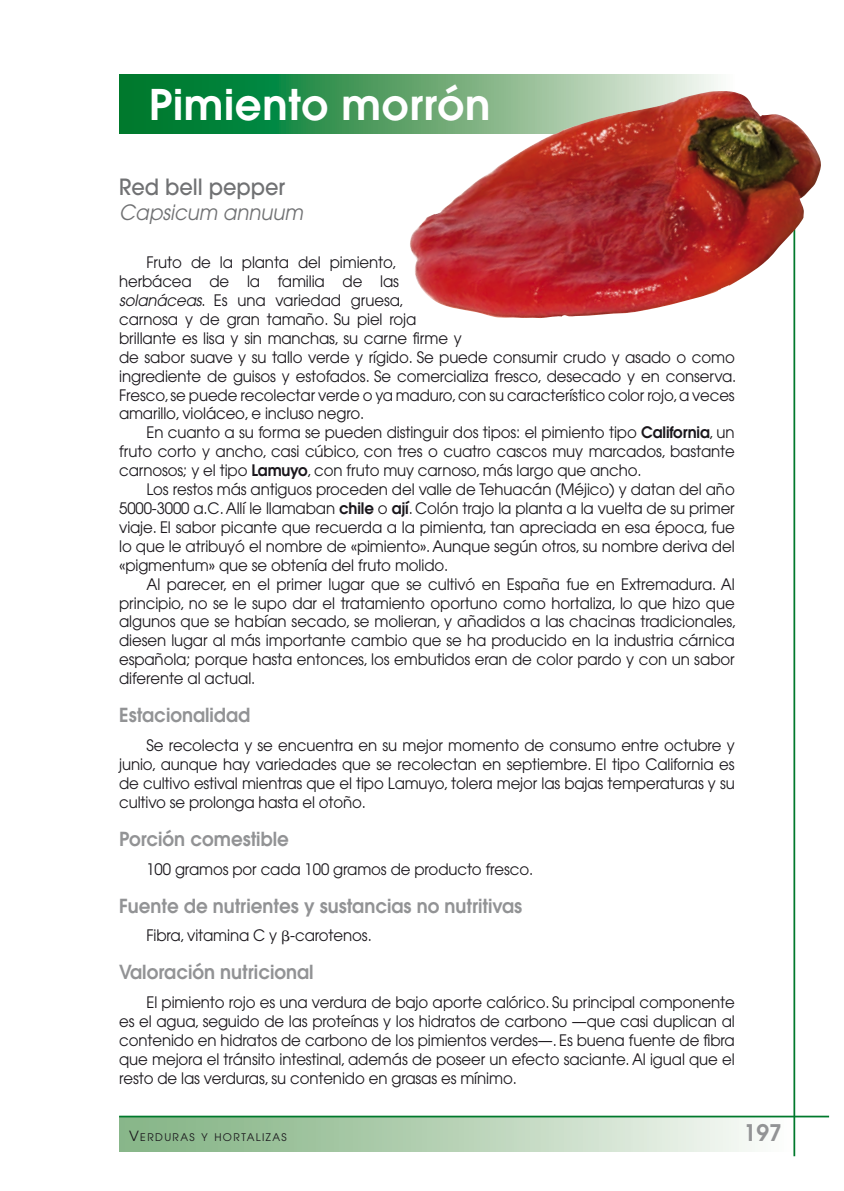
<style>
.page{position:relative;width:844px;height:1191px;background:#fff}
.page>*{position:absolute;margin:0;border:0;box-sizing:border-box;transform-origin:0 0}
.t1{font:600 42px "Avant Garde";letter-spacing:.015em;color:#fff}
.t2{font:600 22.75px "Avant Garde";color:#929395}
.t3{font:500 22.22px "Avant Garde";color:#707173;scale:.94 1}
.t4{font:italic 21px "Avant Garde";color:#707173;scale:.94 1}
.t5{font:600 19.25px "Avant Garde";color:#929395;scale:.95 1}
.t6{font:15.75px/18.9px "Avant Garde";letter-spacing:-.01em;color:#1a171c;text-align:justify;scale:.95 1}
.t7{font:10.5px "Avant Garde";letter-spacing:.135em;color:#1a171c}
.s1{font-style:italic}
.s2{font-weight:600}
.s3{font-family:"Universal Greekwith Math Pi"}
.s4{font-size:14px}
</style>
<div class="page">
<svg style="left:119px;top:74px;width:599px;height:60px;background:#3c985c"></svg>
<div style="left:119px;top:1116px;width:675px;height:35px;background:linear-gradient(to right,#7eb07f,#f9faf7)"></div>
<hr style="left:119px;top:1115px;width:709px;height:2px;background:#00792c">
<hr style="left:793px;top:179px;width:2px;height:977px;background:#00792c">
<img style="left:408px;top:91px;width:413px;height:227px">
<h1 class="t1" style="left:149px;top:77px;width:343px">Pimiento morrón</h1>
<h3 class="t3" style="left:119px;top:173px;width:178px">Red bell pepper</h3>
<h3 class="t4" style="left:119px;top:200px;width:197px">Capsicum annuum</h3>
<p class="t6" style="left:119px;top:253px;width:651px;text-align:left;text-indent:27px">Fruto de la planta del pimiento,<br>herbácea de la familia de las<br><span class="s1">solanáceas</span>. Es una variedad gruesa,<br>carnosa y de gran tamaño. Su piel roja<br>brillante es lisa y sin manchas, su carne firme y<br>de sabor suave y su tallo verde y rígido. Se puede consumir crudo y asado o como ingrediente de guisos y estofados. Se comercializa fresco, desecado y en conserva.<br>Fresco, se puede recolectar verde o ya maduro, con su característico color rojo, a veces amarillo, violáceo, e incluso negro.</p>
<p class="t6" style="left:119px;top:423px;width:649px;text-indent:27px">En cuanto a su forma se pueden distinguir dos tipos: el pimiento tipo <span class="s2">California</span>, un fruto corto y ancho, casi cúbico, con tres o cuatro cascos muy marcados, bastante carnosos; y el tipo <span class="s2">Lamuyo</span>, con fruto muy carnoso, más largo que ancho.</p>
<p class="t6" style="left:119px;top:480px;width:649px;text-indent:27px">Los restos más antiguos proceden del valle de Tehuacán (Méjico) y datan del año 5000-3000 a.C. Allí le llamaban <span class="s2">chile</span> o <span class="s2">ají</span>. Colón trajo la planta a la vuelta de su primer viaje. El sabor picante que recuerda a la pimienta, tan apreciada en esa época, fue lo que le atribuyó el nombre de «pimiento». Aunque según otros, su nombre deriva del «pigmentum» que se obtenía del fruto molido.</p>
<p class="t6" style="left:119px;top:574px;width:651px;text-indent:27px">Al parecer, en el primer lugar que se cultivó en España fue en Extremadura. Al principio, no se le supo dar el tratamiento oportuno como hortaliza, lo que hizo que algunos que se habían secado, se molieran, y añadidos a las chacinas tradicionales, diesen lugar al más importante cambio que se ha producido en la industria cárnica española; porque hasta entonces, los embutidos eran de color pardo y con un sabor diferente al actual.</p>
<p class="t5" style="left:119px;top:702px;width:139px">Estacionalidad</p>
<p class="t6" style="left:119px;top:736px;width:649px;text-indent:27px">Se recolecta y se encuentra en su mejor momento de consumo entre octubre y junio, aunque hay variedades que se recolectan en septiembre. El tipo California es de cultivo estival mientras que el tipo Lamuyo, tolera mejor las bajas temperaturas y su cultivo se prolonga hasta el otoño.</p>
<p class="t5" style="left:119px;top:826px;width:180px">Porción comestible</p>
<p class="t6" style="left:146px;top:859px;width:408px">100 gramos por cada 100 gramos de producto fresco.</p>
<p class="t5" style="left:119px;top:893px;width:426px">Fuente de nutrientes y sustancias no nutritivas</p>
<p class="t6" style="left:146px;top:926px;width:239px">Fibra, vitamina C y <span class="s3">b</span>-carotenos.</p>
<p class="t5" style="left:119px;top:959px;width:206px">Valoración nutricional</p>
<p class="t6" style="left:119px;top:993px;width:649px;text-indent:27px">El pimiento rojo es una verdura de bajo aporte calórico. Su principal componente es el agua, seguido de las proteínas y los hidratos de carbono —que casi duplican al contenido en hidratos de carbono de los pimientos verdes—. Es buena fuente de fibra que mejora el tránsito intestinal, además de poseer un efecto saciante. Al igual que el resto de las verduras, su contenido en grasas es mínimo.</p>
<p class="t7" style="left:129px;top:1131px;width:159px"><span class="s4">V</span>ERDURAS Y HORTALIZAS</p>
<h2 class="t2" style="left:743px;top:1118px;width:40px">197</h2>
</div>
